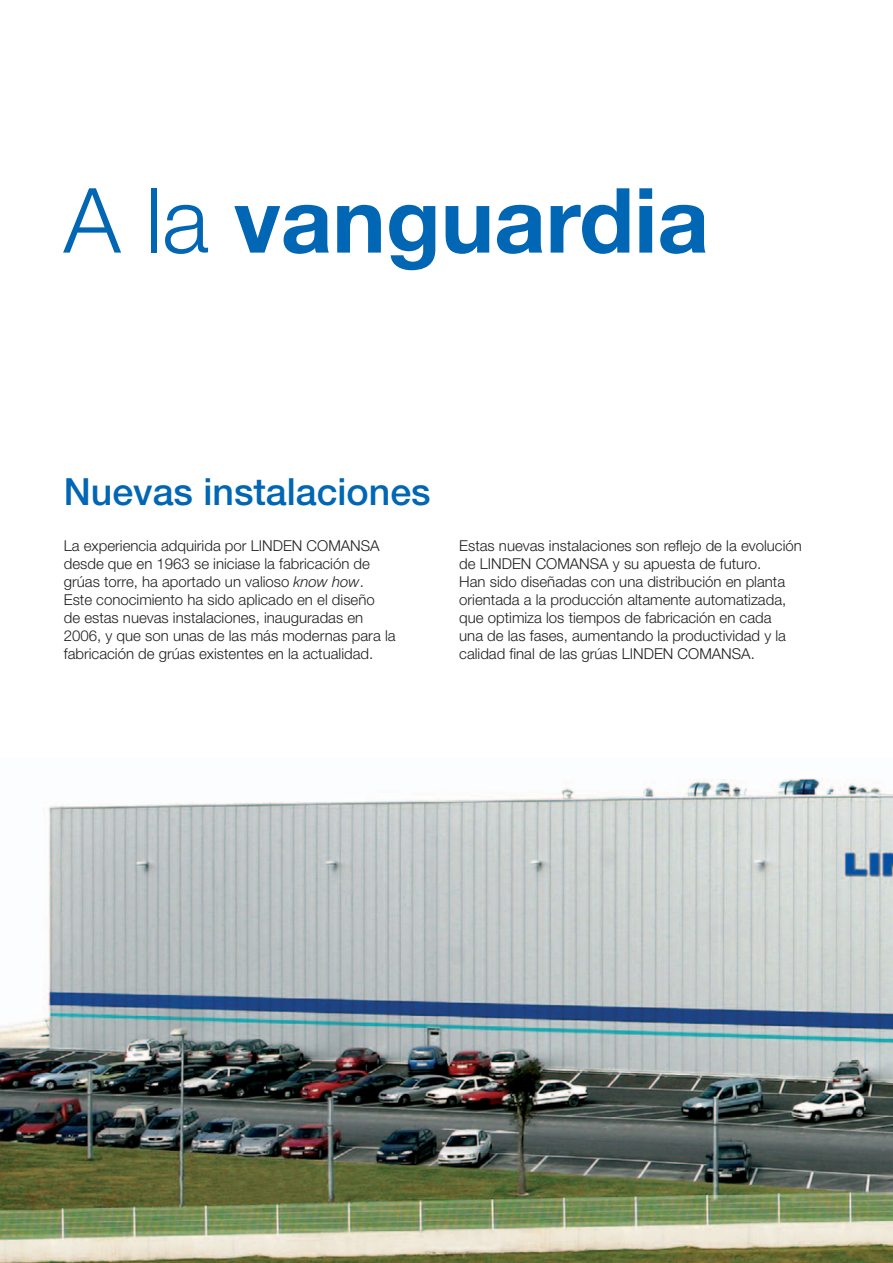
<style>
.page{position:relative;width:893px;height:1263px;background:#fff}
.page>*{position:absolute;margin:0;border:0;box-sizing:border-box;transform-origin:0 0}
.t1{font:700 90px "Helvetica Neue LT Std";color:#0166b3}
.t2{font:500 37.5px "Helvetica Neue LT Std";color:#0166b3}
.t3{font:300 15px/18px "Helvetica Neue LT Std";color:#231f20}
.s1{font-weight:300}
.s2{font-style:italic}
</style>
<div class="page">
<img style="left:0;top:778px;width:893px;height:485px">
<h1 class="t1" style="left:64px;top:165px;width:647px"><span class="s1">A la</span> vanguardia</h1>
<h2 class="t2" style="left:64px;top:469px;width:368px">Nuevas instalaciones</h2>
<p class="t3" style="left:64px;top:536px;width:333px">La experiencia adquirida por LINDEN COMANSA desde que en 1963 se iniciase la fabricación de grúas torre, ha aportado un valioso <span class="s2">know how</span>.<br>Este conocimiento ha sido aplicado en el diseño<br>de estas nuevas instalaciones, inauguradas en 2006, y que son unas de las más modernas para la fabricación de grúas existentes en la actualidad.</p>
<p class="t3" style="left:459px;top:536px;width:344px">Estas nuevas instalaciones son reflejo de la evolución de LINDEN COMANSA y su apuesta de futuro.<br>Han sido diseñadas con una distribución en planta orientada a la producción altamente automatizada, que optimiza los tiempos de fabricación en cada<br>una de las fases, aumentando la productividad y la calidad final de las grúas LINDEN COMANSA.</p>
</div>
